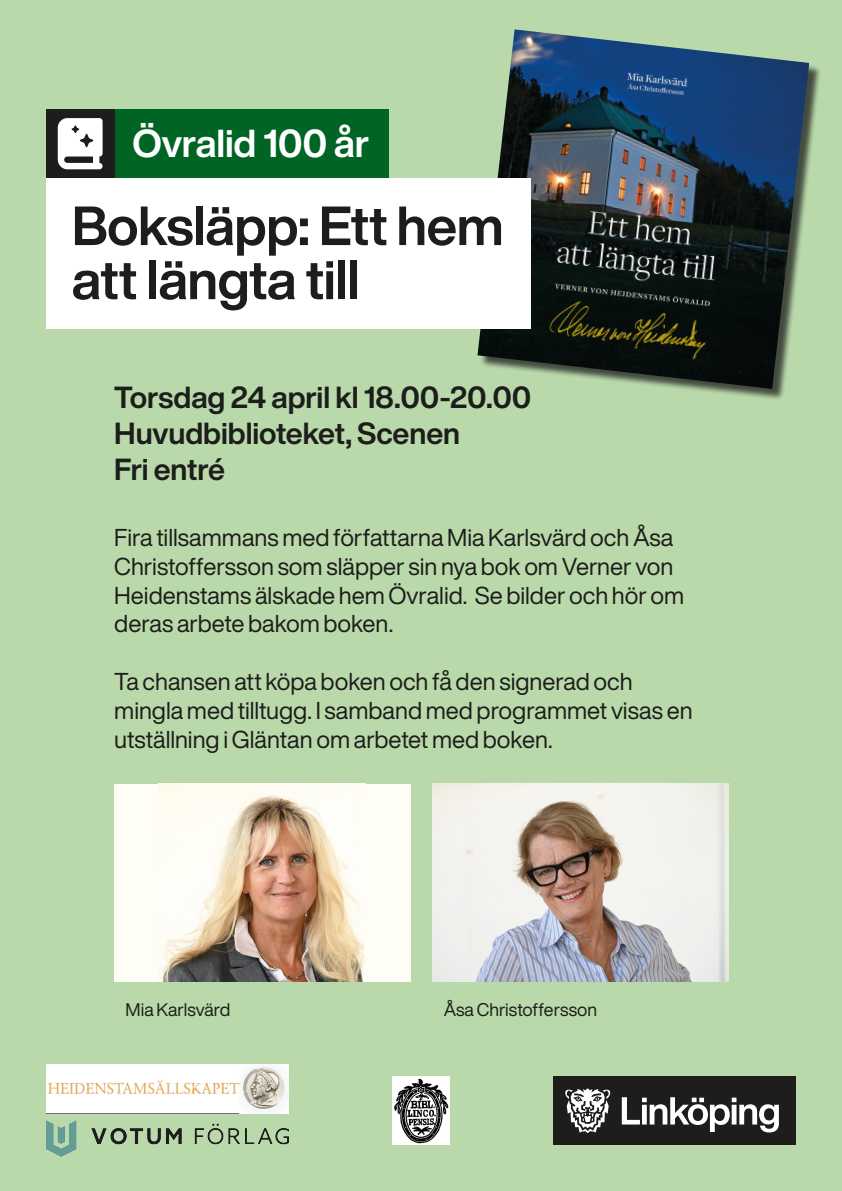
<style>
.page{position:relative;width:842px;height:1191px;background:#b9d9ab}
.page>*{position:absolute;margin:0;border:0;box-sizing:border-box;transform-origin:0 0}
.t1{font:700 54.1px/54.1px "Helvetica Now Display";letter-spacing:-.01em;color:#1d1d1b}
.t2{font:700 38.3px "Helvetica Now Display";letter-spacing:-.005em;color:#fff}
.t3{font:700 30px/36px "Helvetica Now Display";letter-spacing:-.005em;color:#1d1d1b}
.t4{font:24px/28.8px "Helvetica Now Display";color:#1d1d1b}
.t5{font:18px "Helvetica Now Display";color:#1d1d1b}
</style>
<div class="page">
<img style="left:432px;top:784px;width:296px;height:197px">
<div style="left:114px;top:783px;width:297px;height:198px;background:#fefef7"></div>
<img style="left:159px;top:783px;width:207px;height:198px">
<img style="left:46px;top:1064px;width:242px;height:49px">
<div style="left:479px;top:31px;width:342px;height:370px;background:#1d1d1b;opacity:.75"></div>
<img style="left:477px;top:29px;width:332px;height:360px">
<div style="left:554px;top:1076px;width:242px;height:68px;background:#1d1d1b"></div>
<svg style="left:622px;top:1097px;width:157px;height:35px"></svg>
<svg style="left:565px;top:1088px;width:45px;height:45px"></svg>
<div style="left:114px;top:110px;width:274px;height:68px;background:#006524"></div>
<div style="left:46px;top:178px;width:485px;height:150px;background:#fff"></div>
<div style="left:46px;top:110px;width:68px;height:68px;background:#1d1d1b"></div>
<svg style="left:58px;top:118px;width:45px;height:51px;background:#dadada"></svg>
<img style="left:392px;top:1076px;width:58px;height:68px">
<img style="left:46px;top:1120px;width:242px;height:36px">
<h2 class="t2" style="left:132px;top:117px;width:238px">Övralid 100 år</h2>
<h1 class="t1" style="left:72px;top:199px;width:433px">Boksläpp: Ett hem att längta till</h1>
<p class="t3" style="left:114px;top:379px;width:419px">Torsdag 24 april kl 18.00-20.00<br>Huvudbiblioteket, Scenen<br>Fri entré</p>
<p class="t4" style="left:114px;top:523px;width:572px">Fira tillsammans med författarna Mia Karlsvärd och Åsa Christoffersson som släpper sin nya bok om Verner von Heidenstams älskade hem Övralid. Se bilder och hör om deras arbete bakom boken.</p>
<p class="t4" style="left:114px;top:667px;width:580px">Ta chansen att köpa boken och få den signerad och mingla med tilltugg. I samband med programmet visas en utställning i Gläntan om arbetet med boken.</p>
<p class="t5" style="left:126px;top:997px;width:106px">Mia Karlsvärd</p>
<p class="t5" style="left:444px;top:997px;width:155px">Åsa Christoffersson</p>
</div>
